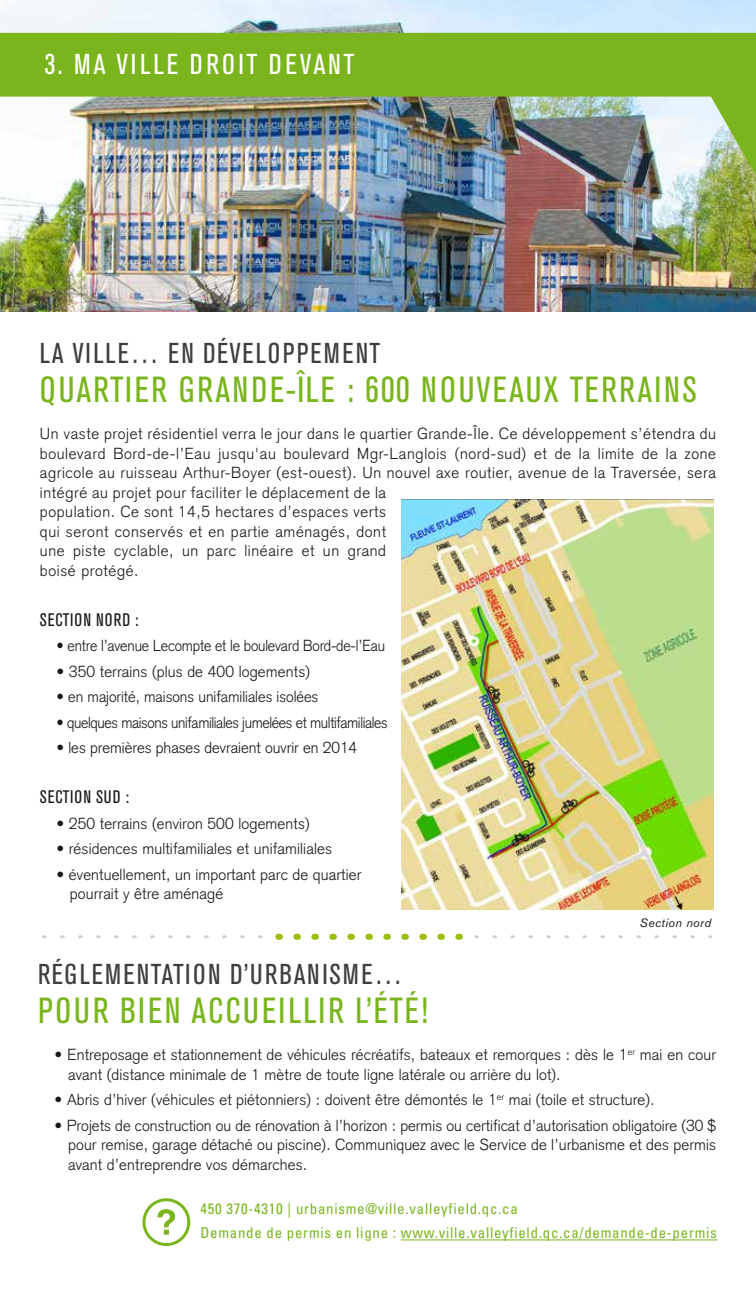
<style>
.page{position:relative;width:756px;height:1296px;background:#fff}
.page>*{position:absolute;margin:0;border:0;box-sizing:border-box;transform-origin:0 0}
.t1{font:condensed 36px "Akzidenz Grotesk BE";letter-spacing:.065em;color:#7ab51d}
.t2{font:condensed 28.5px "Akzidenz Grotesk BE";letter-spacing:.07em;color:#3e3e40}
.t3{font:condensed 28.5px "Akzidenz Grotesk BE";letter-spacing:.1em;color:#fff}
.t4{font:condensed 18px "Akzidenz Grotesk BE";letter-spacing:.045em;color:#1a171c}
.t5{font:300 15.75px/19.5px "Akzidenz Grotesk";letter-spacing:.01em;color:#1a171c}
.t6{font:300 15.75px/19.5px "Akzidenz Grotesk";letter-spacing:.04em;color:#1a171c}
.t7{font:300 15.75px "Akzidenz Grotesk";letter-spacing:-.025em;color:#1a171c;scale:.93 1}
.t8{font:300 15.75px "Akzidenz Grotesk";letter-spacing:-.01em;color:#1a171c;scale:.93 1}
.t9{font:300 15.75px "Akzidenz Grotesk";letter-spacing:.01em;color:#1a171c;scale:.96 1}
.t10{font:condensed 15px/24px "Univers";letter-spacing:.05em;color:#7ab51d}
.t11{font:italic 12px "Akzidenz Grotesk BE";letter-spacing:.04em;color:#1a171c}
</style>
<div class="page">
<img style="left:0;top:0;width:756px;height:311px">
<img style="left:0;top:33px;width:756px;height:142px">
<svg style="left:142px;top:1198px;width:48px;height:48px"></svg>
<img style="left:401px;top:499px;width:312px;height:410px">
<hr style="left:401px;top:1240px;width:317px;height:1px;background:#7ab51d">
<svg style="left:275px;top:934px;width:188px;height:6px"></svg>
<svg style="left:474px;top:935px;width:5px;height:3px"></svg>
<svg style="left:492px;top:935px;width:5px;height:3px"></svg>
<svg style="left:510px;top:935px;width:5px;height:3px"></svg>
<svg style="left:528px;top:935px;width:5px;height:3px"></svg>
<svg style="left:546px;top:935px;width:5px;height:3px"></svg>
<svg style="left:564px;top:935px;width:5px;height:3px"></svg>
<svg style="left:582px;top:935px;width:5px;height:3px"></svg>
<svg style="left:600px;top:935px;width:5px;height:3px"></svg>
<svg style="left:618px;top:935px;width:5px;height:3px"></svg>
<svg style="left:636px;top:935px;width:5px;height:3px"></svg>
<svg style="left:654px;top:935px;width:5px;height:3px"></svg>
<svg style="left:672px;top:935px;width:5px;height:3px"></svg>
<svg style="left:690px;top:935px;width:5px;height:3px"></svg>
<svg style="left:42px;top:935px;width:5px;height:3px"></svg>
<svg style="left:60px;top:935px;width:5px;height:3px"></svg>
<svg style="left:78px;top:935px;width:5px;height:3px"></svg>
<svg style="left:96px;top:935px;width:5px;height:3px"></svg>
<svg style="left:114px;top:935px;width:5px;height:3px"></svg>
<svg style="left:132px;top:935px;width:5px;height:3px"></svg>
<svg style="left:150px;top:935px;width:5px;height:3px"></svg>
<svg style="left:168px;top:935px;width:5px;height:3px"></svg>
<svg style="left:186px;top:935px;width:5px;height:3px"></svg>
<svg style="left:204px;top:935px;width:5px;height:3px"></svg>
<svg style="left:222px;top:935px;width:5px;height:3px"></svg>
<svg style="left:240px;top:935px;width:5px;height:3px"></svg>
<svg style="left:258px;top:935px;width:5px;height:3px"></svg>
<h2 class="t3" style="left:45px;top:48px;width:311px">3. MA VILLE DROIT DEVANT</h2>
<h2 class="t2" style="left:40px;top:337px;width:342px">LA VILLE… EN DÉVELOPPEMENT</h2>
<h1 class="t1" style="left:40px;top:369px;width:658px">QUARTIER GRANDE-ÎLE : 600 NOUVEAUX TERRAINS</h1>
<p class="t6" style="left:40px;top:424px;width:678px">Un vaste projet résidentiel verra le jour dans le quartier Grande-Île. Ce développement s’étendra du boulevard Bord-de-l’Eau jusqu'au boulevard Mgr-Langlois (nord-sud) et de la limite de la zone agricole au ruisseau Arthur-Boyer (est-ouest). Un nouvel axe routier, avenue de la Traversée, sera intégré au projet pour faciliter le déplacement de la<br>population. Ce sont 14,5 hectares d’espaces verts<br>qui seront conservés et en partie aménagés, dont<br>une piste cyclable, un parc linéaire et un grand<br>boisé protégé.</p>
<p class="t4" style="left:40px;top:610px;width:100px">SECTION NORD :</p>
<p class="t8" style="left:56px;top:637px;width:355px">• entre l’avenue Lecompte et le boulevard Bord-de-l’Eau</p>
<p class="t5" style="left:56px;top:662px;width:255px">• 350 terrains (plus de 400 logements)</p>
<p class="t9" style="left:56px;top:688px;width:274px">• en majorité, maisons unifamiliales isolées</p>
<p class="t7" style="left:56px;top:713px;width:358px">• quelques maisons unifamiliales jumelées et multifamiliales</p>
<p class="t5" style="left:56px;top:738px;width:302px">• les premières phases devraient ouvrir en 2014</p>
<p class="t4" style="left:40px;top:787px;width:91px">SECTION SUD :</p>
<p class="t5" style="left:56px;top:814px;width:255px">• 250 terrains (environ 500 logements)</p>
<p class="t5" style="left:56px;top:839px;width:277px">• résidences multifamiliales et unifamiliales</p>
<p class="t5" style="left:70px;top:865px;width:293px;text-indent:-14px">• éventuellement, un important parc de quartier pourrait y être aménagé</p>
<p class="t11" style="left:640px;top:916px;width:73px">Section nord</p>
<h2 class="t2" style="left:38px;top:958px;width:366px">RÉGLEMENTATION D’URBANISME…</h2>
<h1 class="t1" style="left:38px;top:990px;width:391px">POUR BIEN ACCUEILLIR L’ÉTÉ!</h1>
<p class="t5" style="left:68px;top:1045px;width:649px;text-indent:-14px">• Entreposage et stationnement de véhicules récréatifs, bateaux et remorques : dès le 1<sup>er</sup> mai en cour avant (distance minimale de 1 mètre de toute ligne latérale ou arrière du lot).</p>
<p class="t5" style="left:55px;top:1090px;width:602px">• Abris d’hiver (véhicules et piétonniers) : doivent être démontés le 1<sup>er</sup> mai (toile et structure).</p>
<p class="t5" style="left:68px;top:1115px;width:650px;text-align:justify;text-indent:-13px">• Projets de construction ou de rénovation à l’horizon : permis ou certificat d’autorisation obligatoire (30 $ pour remise, garage détaché ou piscine). Communiquez avec le Service de l’urbanisme et des permis avant d’entreprendre vos démarches.</p>
<p class="t10" style="left:200px;top:1197px;width:518px">450 370-4310 | urbanisme@ville.valleyfield.qc.ca<br>Demande de permis en ligne : www.ville.valleyfield.qc.ca/demande-de-permis</p>
</div>
